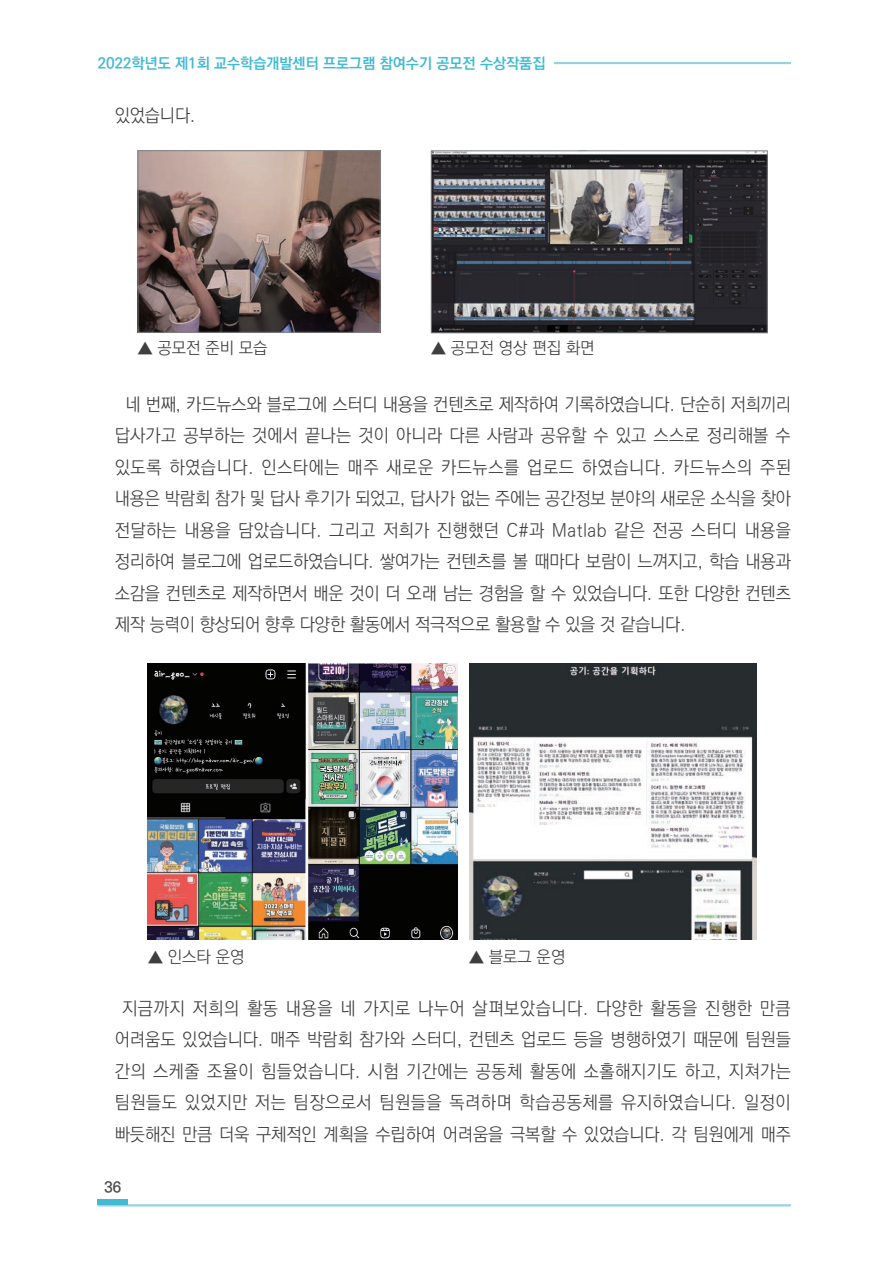
<style>
.page{position:relative;width:893px;height:1263px;background:#fff}
.page>*{position:absolute;margin:0;border:0;box-sizing:border-box;transform-origin:0 0}
.t1{font:300 18px/31.5px "Ko Pub World Dotum";letter-spacing:-.005em;color:#3e3e3f;text-align:justify}
.t2{font:300 18px/31.5px "Ko Pub World Dotum";letter-spacing:.025em;color:#3e3e3f;text-align:center}
.t3{font:300 16.5px "Ko Pub World Dotum";color:#3e3e3f}
.t4{font:700 15px "Ko Pub World Dotum";color:#41bad2}
.t5{font:700 15px "Ko Pub World Dotum";color:#4b4c4d}
</style>
<div class="page">
<hr style="left:554px;top:62px;width:237px;height:2px;background:#95d2e2">
<hr style="left:98px;top:1204px;width:693px;height:2px;background:#95d2e2">
<div style="left:98px;top:1199px;width:30px;height:5px;background:#41bad2"></div>
<img style="left:140px;top:153px;width:238px;height:177px">
<div style="left:138px;top:151px;width:242px;height:181px;border:1px solid #808285"></div>
<img style="left:433px;top:153px;width:332px;height:178px">
<div style="left:431px;top:151px;width:336px;height:182px;border:1px solid #808285"></div>
<img style="left:147px;top:663px;width:311px;height:276px">
<img style="left:469px;top:663px;width:288px;height:276px">
<p class="t4" style="left:98px;top:53px;width:449px">2022학년도 제1회 교수학습개발센터 프로그램 참여수기 공모전 수상작품집</p>
<p class="t1" style="left:115px;top:100px;width:82px">있었습니다.</p>
<p class="t3" style="left:138px;top:336px;width:131px">▲ 공모전 준비 모습</p>
<p class="t3" style="left:431px;top:336px;width:165px">▲ 공모전 영상 편집 화면</p>
<p class="t1" style="left:115px;top:389px;width:678px;text-indent:11px">네 번째, 카드뉴스와 블로그에 스터디 내용을 컨텐츠로 제작하여 기록하였습니다. 단순히 저희끼리 답사가고 공부하는 것에서 끝나는 것이 아니라 다른 사람과 공유할 수 있고 스스로 정리해볼 수 있도록 하였습니다. 인스타에는 매주 새로운 카드뉴스를 업로드 하였습니다. 카드뉴스의 주된 내용은 박람회 참가 및 답사 후기가 되었고, 답사가 없는 주에는 공간정보 분야의 새로운 소식을 찾아 전달하는 내용을 담았습니다. 그리고 저희가 진행했던 C#과 Matlab 같은 전공 스터디 내용을 정리하여 블로그에 업로드하였습니다. 쌓여가는 컨텐츠를 볼 때마다 보람이 느껴지고, 학습 내용과 소감을 컨텐츠로 제작하면서 배운 것이 더 오래 남는 경험을 할 수 있었습니다. 또한 다양한 컨텐츠 제작 능력이 향상되어 향후 다양한 활동에서 적극적으로 활용할 수 있을 것 같습니다.</p>
<p class="t3" style="left:148px;top:945px;width:98px">▲ 인스타 운영</p>
<p class="t3" style="left:469px;top:945px;width:98px">▲ 블로그 운영</p>
<p class="t2" style="left:115px;top:993px;width:678px">지금까지 저희의 활동 내용을 네 가지로 나누어 살펴보았습니다. 다양한 활동을 진행한 만큼 어려움도 있었습니다. 매주 박람회 참가와 스터디, 컨텐츠 업로드 등을 병행하였기 때문에 팀원들 간의 스케줄 조율이 힘들었습니다. 시험 기간에는 공동체 활동에 소홀해지기도 하고, 지쳐가는 팀원들도 있었지만 저는 팀장으로서 팀원들을 독려하며 학습공동체를 유지하였습니다. 일정이 빠듯해진 만큼 더욱 구체적인 계획을 수립하여 어려움을 극복할 수 있었습니다. 각 팀원에게 매주</p>
<p class="t5" style="left:104px;top:1176px;width:18px">36</p>
</div>
